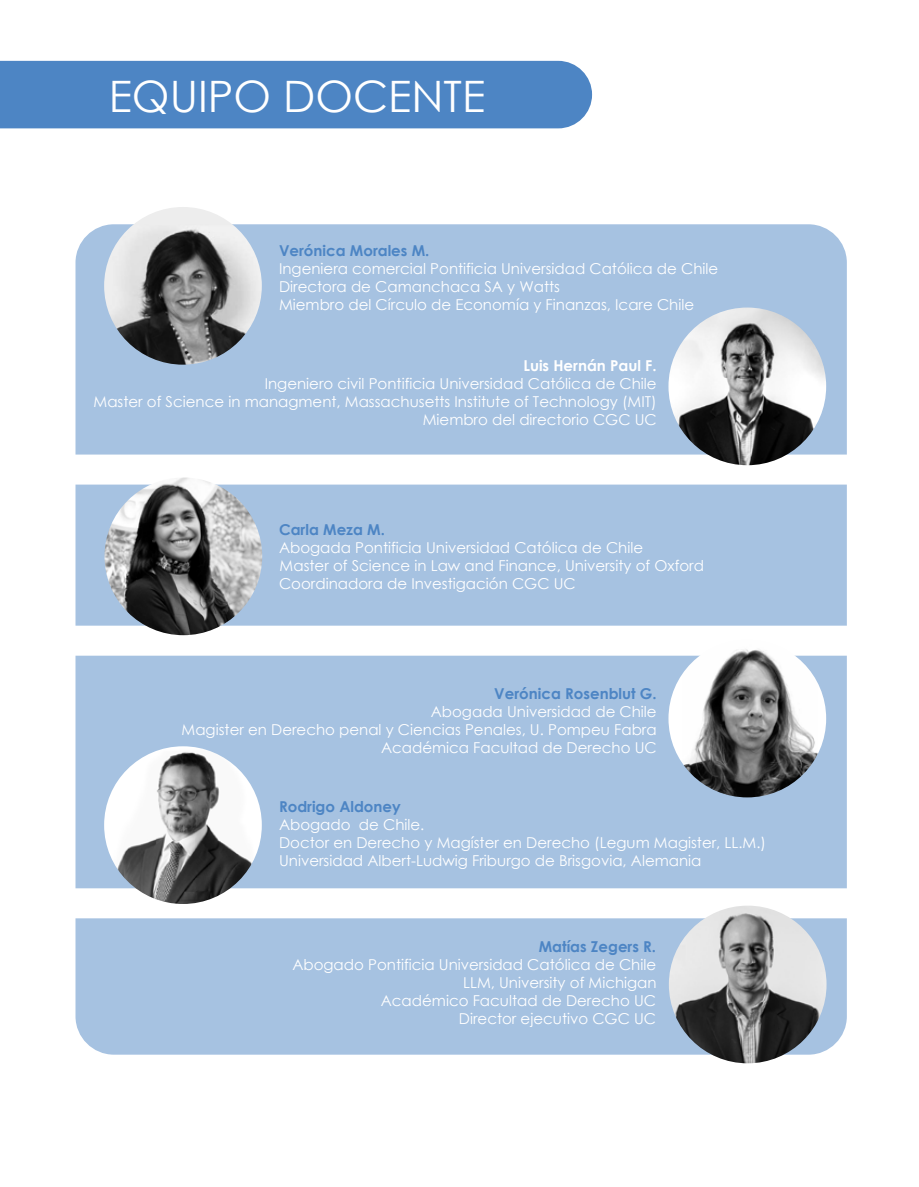
<style>
.page{position:relative;width:919px;height:1187px;background:#fff}
.page>*{position:absolute;margin:0;border:0;box-sizing:border-box;transform-origin:0 0}
.t1{font:43.35px "Century Gothic";color:#fff}
.t2{font:15px/18px "Century Gothic";color:#fff;text-align:right}
.t3{font:700 15px "Century Gothic";color:#4d85c4}
.t4{font:700 15px "Century Gothic";color:#fff}
</style>
<div class="page">
<div style="left:75px;top:224px;width:771px;height:830px;background:#a6c2e1;border-radius:38px"></div>
<div style="left:62px;top:454px;width:798px;height:30px;background:#fff"></div>
<div style="left:62px;top:888px;width:798px;height:30px;background:#fff"></div>
<div style="left:62px;top:625px;width:798px;height:30px;background:#fff"></div>
<div style="left:0;top:61px;width:592px;height:67px;background:#4d85c4"></div>
<img style="left:668px;top:905px;width:158px;height:158px;border-radius:79px">
<img style="left:668px;top:639px;width:158px;height:158px;border-radius:79px">
<img style="left:104px;top:477px;width:158px;height:158px;border-radius:79px">
<img style="left:668px;top:307px;width:158px;height:158px;border-radius:79px">
<img style="left:104px;top:207px;width:158px;height:157px;border-radius:79px">
<img style="left:104px;top:746px;width:158px;height:157px;border-radius:79px">
<h1 class="t1" style="left:109px;top:66px;width:378px">EQUIPO DOCENTE</h1>
<p class="t3" style="left:279px;top:239px;width:152px">Verónica Morales M.</p>
<p class="t2" style="left:279px;top:259px;width:440px;text-align:left">Ingeniera comercial Pontificia Universidad Católica de Chile<br>Directora de Camanchaca SA y Watts<br>Miembro del Círculo de Economía y Finanzas, Icare Chile</p>
<p class="t4" style="left:523px;top:354px;width:135px">Luis Hernán Paul F.</p>
<p class="t2" style="left:93px;top:374px;width:564px">Ingeniero civil Pontificia Universidad Católica de Chile<br>Master of Science in managment, Massachusetts Institute of Technology (MIT)<br>Miembro del directorio CGC UC</p>
<p class="t3" style="left:279px;top:518px;width:107px">Carla Meza M.</p>
<p class="t2" style="left:279px;top:538px;width:426px;text-align:left">Abogada Pontificia Universidad Católica de Chile<br>Master of Science in Law and Finance, University of Oxford<br>Coordinadora de Investigación CGC UC</p>
<p class="t3" style="left:494px;top:682px;width:164px">Verónica Rosenblut G.</p>
<p class="t2" style="left:182px;top:702px;width:476px">Abogada Universidad de Chile<br>Magister en Derecho penal y Ciencias Penales, U. Pompeu Fabra<br>Académica Facultad de Derecho UC</p>
<p class="t3" style="left:279px;top:794px;width:123px">Rodrigo Aldoney</p>
<p class="t2" style="left:279px;top:815px;width:488px;text-align:left">Abogado de Chile.<br>Doctor en Derecho y Magíster en Derecho (Legum Magister, LL.M.)<br>Universidad Albert-Ludwig Friburgo de Brisgovia, Alemania</p>
<p class="t3" style="left:538px;top:935px;width:119px">Matías Zegers R.</p>
<p class="t2" style="left:292px;top:955px;width:366px">Abogado Pontificia Universidad Católica de Chile LLM, University of Michigan<br>Académico Facultad de Derecho UC<br>Director ejecutivo CGC UC</p>
</div>
